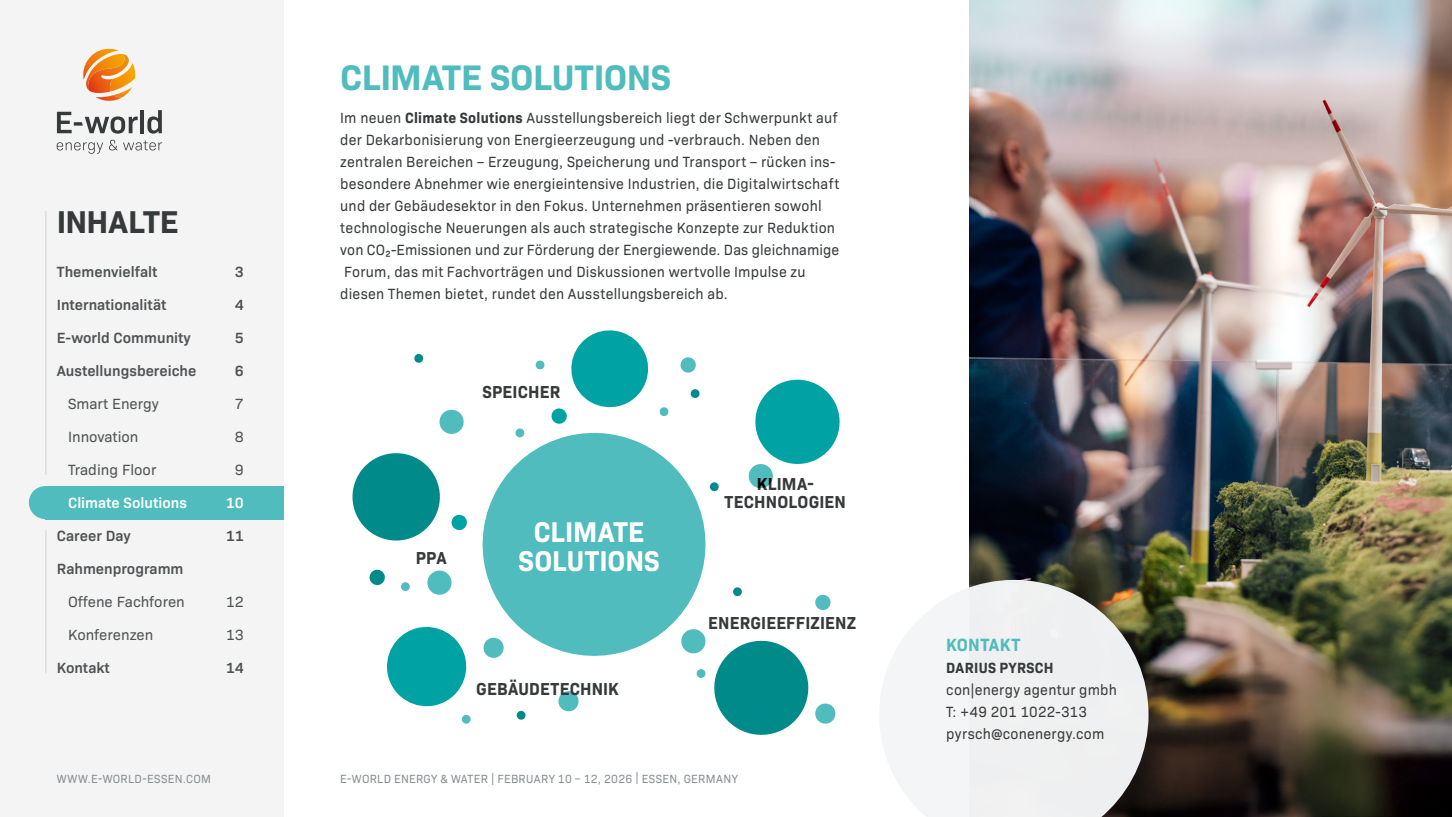
<style>
.page{position:relative;width:1452px;height:817px;background:#fff}
.page>*{position:absolute;margin:0;border:0;box-sizing:border-box;transform-origin:0 0}
.t1{font:700 36px "Bio Sans";letter-spacing:-.005em;color:#50bcbd}
.t2{font:700 32px "Bio Sans";letter-spacing:-.01em;color:#373a3b}
.t3{font:700 29px/29px "Bio Sans";letter-spacing:.005em;color:#fff;text-align:center;scale:.95 1}
.t4{font:700 18px "Bio Sans";letter-spacing:.015em;color:#50bcbd;scale:.95 1}
.t5{font:700 17.6px/17.6px "Bio Sans";letter-spacing:.01em;color:#373a3b;text-align:center;scale:.95 1}
.t6{font:15px/22px "Bio Sans";letter-spacing:.015em;color:#373a3b;scale:.95 1}
.t7{font:600 15px "Bio Sans";color:#4f5253}
.t8{font:15px "Bio Sans";color:#4f5253}
.t9{font:600 15px "Bio Sans";color:#fff}
.t10{font:700 15px "Bio Sans";letter-spacing:.025em;color:#373a3b;scale:.95 1}
.t11{font:12px "Bio Sans";letter-spacing:.03em;color:#878e91;scale:.95 1}
.s1{font-weight:700}
</style>
<div class="page">
<svg style="left:558px;top:691px;width:21px;height:21px"></svg>
<svg style="left:482px;top:432px;width:233px;height:224px;fill:#50bcbd"></svg>
<img style="left:969px;top:0;width:482px;height:816px">
<svg style="left:880px;top:579px;width:268px;height:237px;fill:#f0f0f1"></svg>
<svg style="left:400px;top:581px;width:10px;height:10px"></svg>
<svg style="left:659px;top:407px;width:10px;height:9px"></svg>
<svg style="left:515px;top:428px;width:10px;height:10px"></svg>
<svg style="left:690px;top:389px;width:10px;height:9px"></svg>
<svg style="left:414px;top:354px;width:10px;height:9px"></svg>
<svg style="left:733px;top:587px;width:9px;height:9px"></svg>
<svg style="left:516px;top:710px;width:10px;height:10px"></svg>
<svg style="left:709px;top:481px;width:10px;height:10px"></svg>
<svg style="left:535px;top:360px;width:10px;height:10px"></svg>
<svg style="left:427px;top:570px;width:25px;height:25px"></svg>
<svg style="left:439px;top:409px;width:25px;height:25px"></svg>
<svg style="left:369px;top:569px;width:16px;height:16px"></svg>
<svg style="left:815px;top:594px;width:16px;height:16px"></svg>
<svg style="left:680px;top:357px;width:16px;height:16px"></svg>
<svg style="left:482px;top:636px;width:23px;height:22px"></svg>
<svg style="left:551px;top:330px;width:98px;height:94px"></svg>
<svg style="left:748px;top:379px;width:92px;height:110px"></svg>
<svg style="left:387px;top:626px;width:84px;height:98px"></svg>
<svg style="left:679px;top:627px;width:157px;height:108px"></svg>
<svg style="left:352px;top:453px;width:115px;height:88px"></svg>
<div style="left:0;top:0;width:283px;height:816px;background:#f2f2f2"></div>
<svg style="left:83px;top:49px;width:52px;height:52px"></svg>
<svg style="left:57px;top:142px;width:46px;height:12px"></svg>
<svg style="left:109px;top:140px;width:53px;height:10px"></svg>
<svg style="left:57px;top:112px;width:81px;height:22px"></svg>
<hr style="left:140px;top:110px;width:4px;height:23px;background:#373a3b">
<svg style="left:147px;top:110px;width:15px;height:24px"></svg>
<div style="left:29px;top:486px;width:33px;height:33px;background:#50bcbd;border-radius:50%"></div>
<hr style="left:45px;top:211px;width:1px;height:264px;background:#ced3d6">
<div style="left:45px;top:486px;width:238px;height:33px;background:#50bcbd"></div>
<hr style="left:45px;top:530px;width:1px;height:143px;background:#ced3d6">
<h2 class="t2" style="left:57px;top:197px;width:123px">INHALTE</h2>
<p class="t7" style="left:57px;top:260px;width:102px">Themenvielfalt</p>
<p class="t7" style="left:235px;top:260px;width:10px">3</p>
<p class="t7" style="left:57px;top:293px;width:111px">Internationalität</p>
<p class="t7" style="left:235px;top:293px;width:10px">4</p>
<p class="t7" style="left:57px;top:326px;width:136px">E-world Community</p>
<p class="t7" style="left:235px;top:326px;width:10px">5</p>
<p class="t7" style="left:57px;top:359px;width:141px">Austellungsbereiche</p>
<p class="t7" style="left:235px;top:359px;width:10px">6</p>
<p class="t8" style="left:68px;top:392px;width:92px">Smart Energy</p>
<p class="t8" style="left:235px;top:392px;width:11px">7</p>
<p class="t8" style="left:68px;top:425px;width:72px">Innovation</p>
<p class="t8" style="left:235px;top:425px;width:11px">8</p>
<p class="t8" style="left:68px;top:458px;width:90px">Trading Floor</p>
<p class="t8" style="left:235px;top:458px;width:11px">9</p>
<p class="t9" style="left:68px;top:491px;width:120px">Climate Solutions</p>
<p class="t9" style="left:226px;top:491px;width:19px">10</p>
<p class="t7" style="left:57px;top:524px;width:75px">Career Day</p>
<p class="t7" style="left:226px;top:524px;width:19px">11</p>
<p class="t7" style="left:57px;top:557px;width:128px">Rahmenprogramm</p>
<p class="t8" style="left:68px;top:590px;width:118px">Offene Fachforen</p>
<p class="t8" style="left:226px;top:590px;width:20px">12</p>
<p class="t8" style="left:68px;top:623px;width:87px">Konferenzen</p>
<p class="t8" style="left:226px;top:623px;width:20px">13</p>
<p class="t7" style="left:57px;top:656px;width:55px">Kontakt</p>
<p class="t7" style="left:226px;top:656px;width:19px">14</p>
<h1 class="t1" style="left:340px;top:50px;width:332px">CLIMATE SOLUTIONS</h1>
<p class="t6" style="left:340px;top:105px;width:527px">Im neuen <span class="s1">Climate Solutions</span> Ausstellungsbereich liegt der Schwerpunkt auf der Dekarbonisierung von Energieerzeugung und -verbrauch. Neben den zentralen Bereichen – Erzeugung, Speicherung und Transport – rücken ins&shy;besondere Abnehmer wie energieintensive Industrien, die Digitalwirtschaft und der Gebäudesektor in den Fokus. Unternehmen präsentieren sowohl technologische Neuerungen als auch strategische Konzepte zur Reduktion von CO₂-Emissionen und zur Förderung der Energiewende. Das gleichnamige Forum, das mit Fachvorträgen und Diskussionen wertvolle Impulse zu diesen Themen bietet, rundet den Ausstellungsbereich ab.</p>
<p class="t5" style="left:482px;top:381px;width:83px">SPEICHER</p>
<p class="t5" style="left:416px;top:547px;width:34px">PPA</p>
<h3 class="t3" style="left:518px;top:514px;width:150px">CLIMATE<br>SOLUTIONS</h3>
<p class="t5" style="left:476px;top:678px;width:151px">GEBÄUDETECHNIK</p>
<p class="t5" style="left:724px;top:474px;width:129px">KLIMA-<br>TECHNOLOGIEN</p>
<p class="t5" style="left:708px;top:612px;width:157px">ENERGIEEFFIZIENZ</p>
<p class="t11" style="left:57px;top:770px;width:164px">WWW.E-WORLD-ESSEN.COM</p>
<p class="t11" style="left:340px;top:770px;width:420px">E-WORLD ENERGY &amp; WATER | FEBRUARY 10 – 12, 2026 | ESSEN, GERMANY</p>
<p class="t4" style="left:946px;top:631px;width:80px">KONTAKT</p>
<p class="t10" style="left:946px;top:656px;width:115px">DARIUS PYRSCH</p>
<p class="t6" style="left:946px;top:677px;width:181px">con|energy agentur gmbh<br>T: +49 201 1022-313 pyrsch@conenergy.com</p>
</div>
